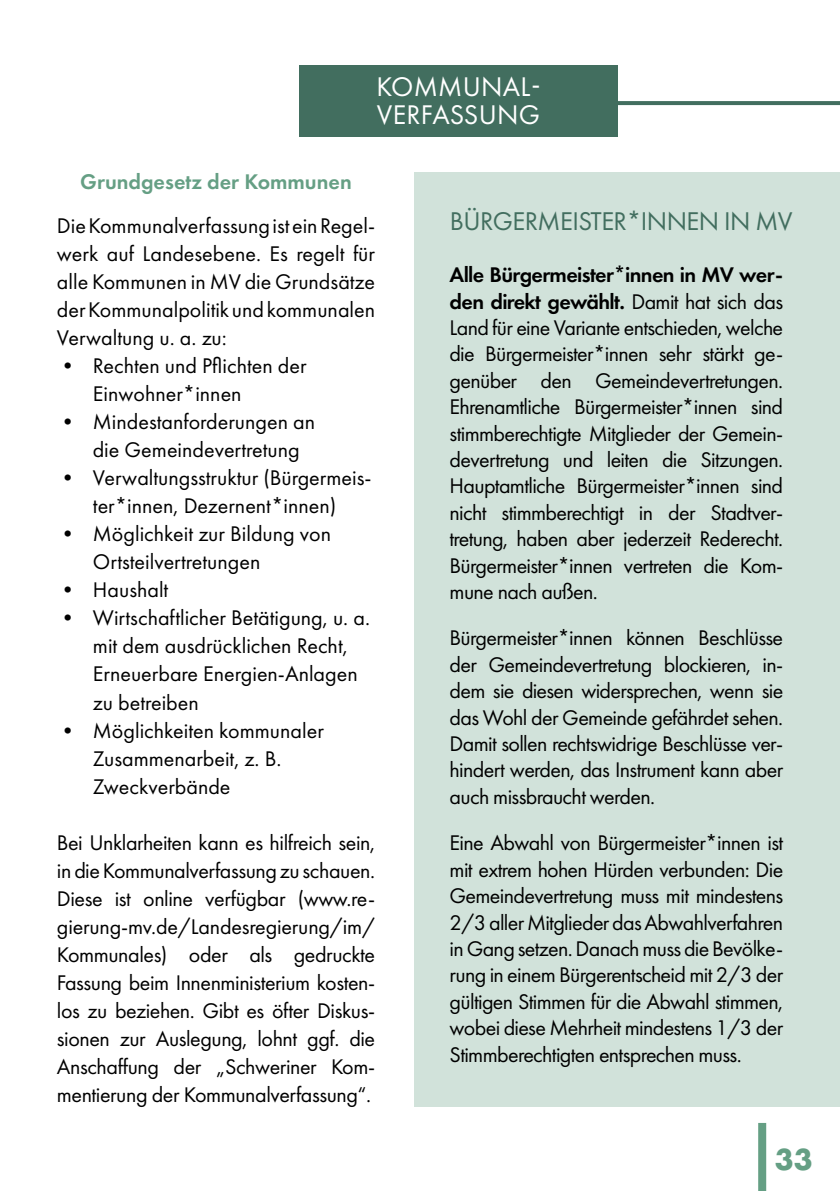
<style>
.page{position:relative;width:840px;height:1191px;background:#fff}
.page>*{position:absolute;margin:0;border:0;box-sizing:border-box;transform-origin:0 0}
.t1{font:28px/28px "Futura PT";letter-spacing:.01em;color:#fff}
.t2{font:700 28px "Futura";color:#659f84}
.t3{font:26.6px "Futura PT";letter-spacing:-.02em;color:#426e5f}
.t4{font:22px/26.4px "Futura PT";color:#000;text-align:justify}
.t5{font:600 22px "Futura PT";color:#659f84}
.s1{font-weight:600}
</style>
<div class="page">
<div style="left:414px;top:172px;width:425px;height:935px;background:#d1e2da"></div>
<svg style="left:758px;top:1123px;width:7px;height:68px"></svg>
<div style="left:299px;top:65px;width:318px;height:72px;background:#426e5f"></div>
<svg style="left:617px;top:101px;width:222px;height:4px"></svg>
<p class="t1" style="left:376px;top:73px;width:165px">KOMMUNAL-<br>VERFASSUNG</p>
<p class="t5" style="left:80px;top:168px;width:273px">Grundgesetz der Kommunen</p>
<p class="t4" style="left:57px;top:212px;width:319px;line-height:28px">Die Kommunalverfassung ist ein Regel&shy;werk auf Landesebene. Es regelt für alle Kommunen in MV die Grundsätze der Kommunalpolitik und kommunalen Verwaltung u. a. zu:</p>
<p class="t4" style="left:93px;top:352px;width:215px;line-height:28px;text-indent:-36px">• Rechten und Pflichten der<br>Einwohner*innen</p>
<p class="t4" style="left:93px;top:408px;width:223px;line-height:28px;text-indent:-36px">• Mindestanforderungen an die Gemeindevertretung</p>
<p class="t4" style="left:57px;top:464px;width:316px;line-height:28px;text-align:center">• Verwaltungsstruktur (Bürgermeis&shy;ter*innen, Dezernent*innen)</p>
<p class="t4" style="left:93px;top:520px;width:239px;line-height:28px;text-indent:-36px">• Möglichkeit zur Bildung von<br>Ortsteilvertretungen</p>
<p class="t4" style="left:57px;top:577px;width:113px">• Haushalt</p>
<p class="t4" style="left:93px;top:604px;width:278px;line-height:28px;text-align:left;text-indent:-36px">• Wirtschaftlicher Betätigung, u. a. mit dem ausdrücklichen Recht,<br>Erneuerbare Energien-Anlagen zu betreiben</p>
<p class="t4" style="left:93px;top:716px;width:232px;line-height:28px;text-align:left;text-indent:-36px">• Möglichkeiten kommunaler<br>Zusammenarbeit, z. B.<br>Zweckverbände</p>
<p class="t4" style="left:57px;top:828px;width:319px;line-height:28px">Bei Unklarheiten kann es hilfreich sein, in die Kommunalverfassung zu schauen.<br>Diese ist online verfügbar (www.re&shy;gierung-mv.de/Landesregierung/im/ Kommunales) oder als gedruckte Fassung beim Innenministerium kosten&shy;los zu beziehen. Gibt es öfter Diskus&shy;sionen zur Auslegung, lohnt ggf. die Anschaffung der „Schweriner Kom&shy;mentierung der Kommunalverfassung“.</p>
<p class="t3" style="left:449px;top:205px;width:344px">BÜRGERMEISTER*INNEN IN MV</p>
<p class="t4" style="left:449px;top:261px;width:335px"><span class="s1">Alle Bürgermeister*innen in MV wer&shy;den direkt gewählt.</span> Damit hat sich das Land für eine Variante entschieden, welche die Bürgermeister*innen sehr stärkt ge&shy;genüber den Gemeindevertretungen.<br>Ehrenamtliche Bürgermeister*innen sind stimmberechtigte Mitglieder der Gemein&shy;devertretung und leiten die Sitzungen.<br>Hauptamtliche Bürgermeister*innen sind nicht stimmberechtigt in der Stadtver&shy;tretung, haben aber jederzeit Rederecht.<br>Bürgermeister*innen vertreten die Kom&shy;mune nach außen.</p>
<p class="t4" style="left:449px;top:625px;width:335px">Bürgermeister*innen können Beschlüsse der Gemeindevertretung blockieren, in&shy;dem sie diesen widersprechen, wenn sie das Wohl der Gemeinde gefährdet sehen.<br>Damit sollen rechtswidrige Beschlüsse ver&shy;hindert werden, das Instrument kann aber auch missbraucht werden.</p>
<p class="t4" style="left:449px;top:829px;width:335px">Eine Abwahl von Bürgermeister*innen ist mit extrem hohen Hürden verbunden: Die Gemeindevertretung muss mit mindestens 2/3 aller Mitglieder das Abwahlverfahren in Gang setzen. Danach muss die Bevölke&shy;rung in einem Bürgerentscheid mit 2/3 der gültigen Stimmen für die Abwahl stimmen, wobei diese Mehrheit mindestens 1/3 der Stimmberechtigten entsprechen muss.</p>
<p class="t2" style="left:774px;top:1139px;width:40px">33</p>
</div>
